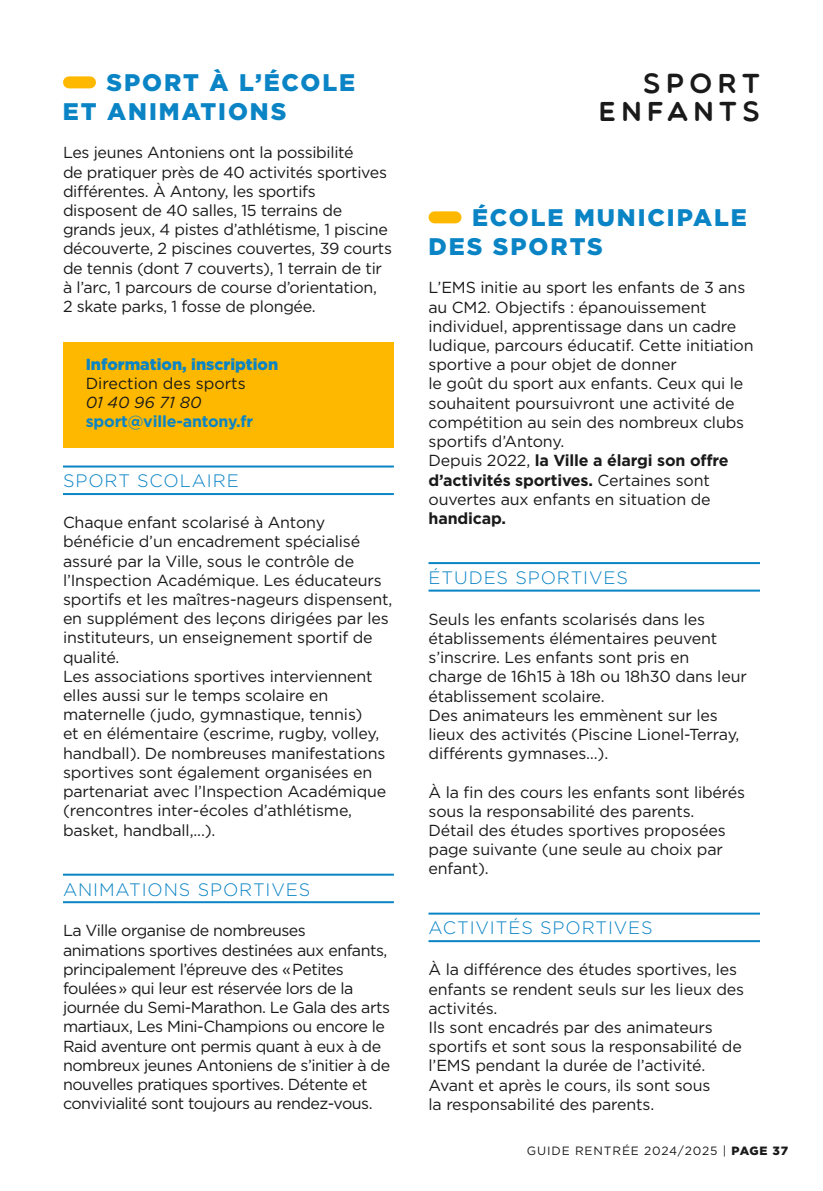
<style>
.page{position:relative;width:823px;height:1191px;background:#fff}
.page>*{position:absolute;margin:0;border:0;box-sizing:border-box;transform-origin:0 0}
.t1{font:27.6px/28px "Multicolore";letter-spacing:.2em;color:#191a19;text-align:right}
.t2{font:900 24px/28.8px "Gotham";letter-spacing:.08em;color:#0a84c5}
.t3{font:300 18px "Gotham";letter-spacing:.05em;color:#0a84c5}
.t4{font:16px/19.2px "Gotham";letter-spacing:-.01em;color:#191a19}
.t5{font:16px/19.2px "Gotham";letter-spacing:-.03em;color:#191a19}
.t6{font:900 16px "Gotham";color:#0a84c5}
.t7{font:700 16px "Gotham";letter-spacing:-.01em;color:#0a84c5}
.t8{font:italic 16px "Gotham";color:#191a19}
.t9{font:700 16px "Gotham";letter-spacing:-.01em;color:#191a19}
.t10{font:12px "Gotham";letter-spacing:.07em;color:#191a19}
.s1{font-weight:700}
.s2{font-weight:900}
</style>
<div class="page">
<div style="left:63px;top:343px;width:330px;height:105px;background:#ffb800"></div>
<hr style="left:63px;top:465px;width:330px;height:2px;background:#0a84c5">
<hr style="left:63px;top:493px;width:330px;height:2px;background:#0a84c5">
<hr style="left:63px;top:873px;width:330px;height:2px;background:#0a84c5">
<hr style="left:63px;top:901px;width:330px;height:2px;background:#0a84c5">
<div style="left:69px;top:76px;width:21px;height:12px;background:#ffb800"></div>
<hr style="left:428px;top:562px;width:331px;height:2px;background:#0a84c5">
<hr style="left:428px;top:589px;width:331px;height:2px;background:#0a84c5">
<hr style="left:428px;top:912px;width:331px;height:2px;background:#0a84c5">
<hr style="left:428px;top:940px;width:331px;height:2px;background:#0a84c5">
<div style="left:434px;top:211px;width:21px;height:12px;background:#ffb800"></div>
<h2 class="t2" style="left:63px;top:68px;width:293px;text-indent:43px">SPORT À L’ÉCOLE<br>ET ANIMATIONS</h2>
<p class="t4" style="left:63px;top:143px;width:330px">Les jeunes Antoniens ont la possibilité<br>de pratiquer près de 40 activités sportives différentes. À Antony, les sportifs disposent de 40 salles, 15 terrains de grands jeux, 4 pistes d’athlétisme, 1 piscine découverte, 2 piscines couvertes, 39 courts de tennis (dont 7 couverts), 1 terrain de tir à l’arc, 1 parcours de course d’orientation,<br>2 skate parks, 1 fosse de plongée.</p>
<p class="t6" style="left:86px;top:353px;width:194px">Information, inscription</p>
<p class="t4" style="left:86px;top:373px;width:161px">Direction des sports</p>
<p class="t8" style="left:86px;top:393px;width:117px">01 40 96 71 80</p>
<p class="t7" style="left:86px;top:411px;width:169px">sport@ville-antony.fr</p>
<p class="t3" style="left:63px;top:469px;width:177px">SPORT SCOLAIRE</p>
<p class="t4" style="left:63px;top:512px;width:331px">Chaque enfant scolarisé à Antony bénéficie d’un encadrement spécialisé assuré par la Ville, sous le contrôle de l’Inspection Académique. Les éducateurs sportifs et les maîtres-nageurs dispensent, en supplément des leçons dirigées par les instituteurs, un enseignement sportif de qualité.<br>Les associations sportives interviennent elles aussi sur le temps scolaire en maternelle (judo, gymnastique, tennis)<br>et en élémentaire (escrime, rugby, volley, handball). De nombreuses manifestations sportives sont également organisées en partenariat avec l’Inspection Académique (rencontres inter-écoles d’athlétisme, basket, handball,...).</p>
<p class="t3" style="left:63px;top:877px;width:249px">ANIMATIONS SPORTIVES</p>
<p class="t5" style="left:63px;top:920px;width:328px">La Ville organise de nombreuses animations sportives destinées aux enfants, principalement l’épreuve des « Petites foulées » qui leur est réservée lors de la journée du Semi-Marathon. Le Gala des arts martiaux, Les Mini-Champions ou encore le Raid aventure ont permis quant à eux à de nombreux jeunes Antoniens de s’initier à de nouvelles pratiques sportives. Détente et convivialité sont toujours au rendez-vous.</p>
<h1 class="t1" style="left:598px;top:68px;width:162px">SPORT<br>ENFANTS</h1>
<h2 class="t2" style="left:428px;top:203px;width:320px;text-indent:43px">ÉCOLE MUNICIPALE<br>DES SPORTS</h2>
<p class="t4" style="left:428px;top:278px;width:326px">L’EMS initie au sport les enfants de 3 ans au CM2. Objectifs : épanouissement individuel, apprentissage dans un cadre ludique, parcours éducatif. Cette initiation sportive a pour objet de donner<br>le goût du sport aux enfants. Ceux qui le souhaitent poursuivront une activité de compétition au sein des nombreux clubs sportifs d’Antony.<br>Depuis 2022, <span class="s1">la Ville a élargi son offre d’activités sportives.</span> Certaines sont ouvertes aux enfants en situation de</p>
<p class="t9" style="left:428px;top:507px;width:79px">handicap.</p>
<p class="t3" style="left:428px;top:566px;width:201px">ÉTUDES SPORTIVES</p>
<p class="t4" style="left:428px;top:609px;width:319px">Seuls les enfants scolarisés dans les établissements élémentaires peuvent s’inscrire. Les enfants sont pris en charge de 16h15 à 18h ou 18h30 dans leur établissement scolaire.<br>Des animateurs les emmènent sur les lieux des activités (Piscine Lionel-Terray, différents gymnases…).</p>
<p class="t4" style="left:428px;top:782px;width:318px">À la fin des cours les enfants sont libérés sous la responsabilité des parents.<br>Détail des études sportives proposées page suivante (une seule au choix par enfant).</p>
<p class="t3" style="left:428px;top:916px;width:226px">ACTIVITÉS SPORTIVES</p>
<p class="t4" style="left:428px;top:959px;width:317px">À la différence des études sportives, les enfants se rendent seuls sur les lieux des activités.<br>Ils sont encadrés par des animateurs sportifs et sont sous la responsabilité de l’EMS pendant la durée de l’activité.<br>Avant et après le cours, ils sont sous<br>la responsabilité des parents.</p>
<p class="t10" style="left:526px;top:1142px;width:262px">GUIDE RENTRÉE 2024/2025 | <span class="s2">PAGE 37</span></p>
</div>
